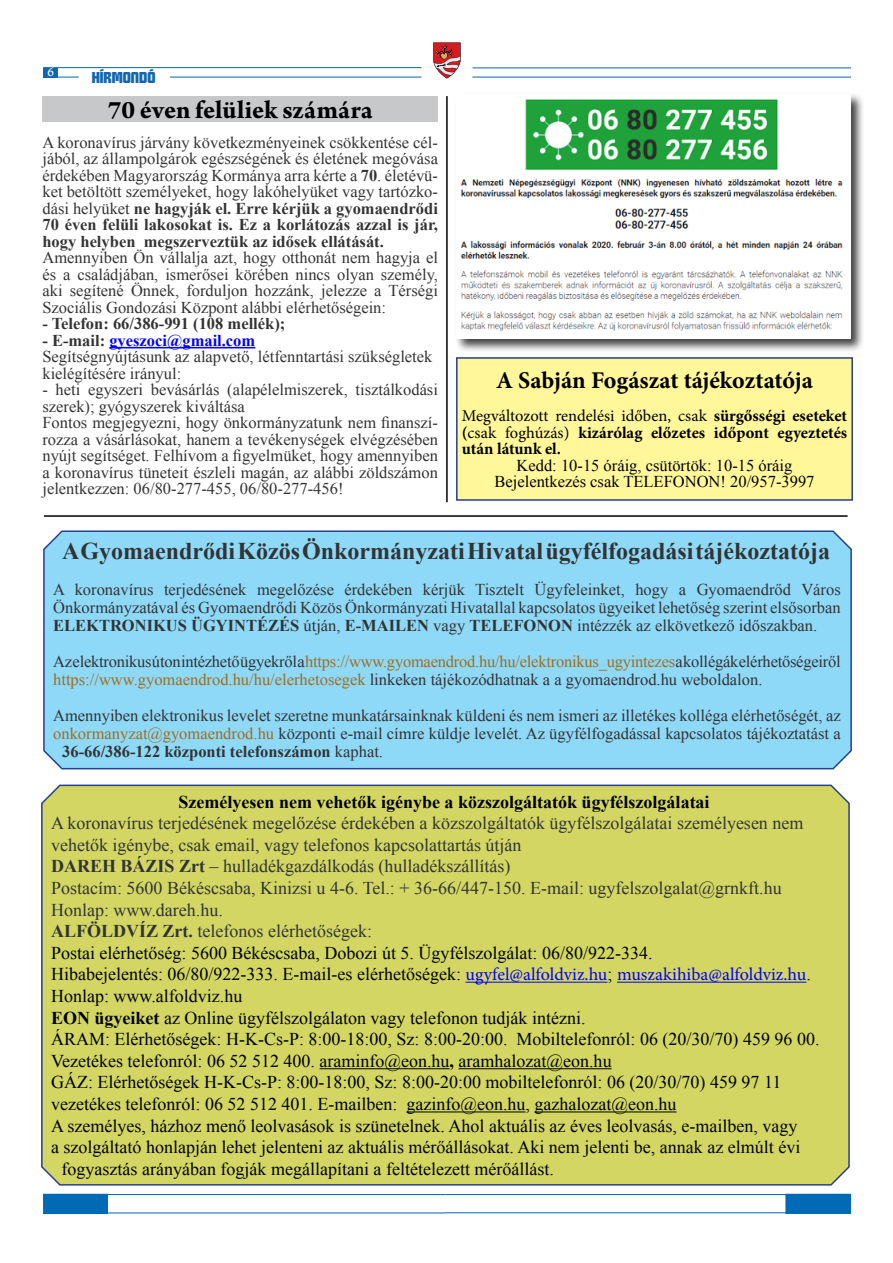
<style>
.page{position:relative;width:893px;height:1263px;background:#fff}
.page>*{position:absolute;margin:0;border:0;box-sizing:border-box;transform-origin:0 0}
.t1{font:700 27px "Arno Pro";color:#000}
.t2{font:700 24px "Times New Roman";color:#333}
.t3{font:700 24px "Minion Pro";color:#000}
.t4{font:18px "Times New Roman";color:#000}
.t5{font:18px "Times New Roman";color:#333}
.t6{font:700 18px "Times New Roman";color:#000}
.t7{font:16.5px/16.5px "Times New Roman";color:#333;text-align:justify}
.t8{font:700 16.5px/16.5px "Minion Pro";color:#000;text-align:justify}
.t9{font:16.5px/16.5px "Times New Roman";color:#000;text-align:center}
.t10{font:700 16.5px "Times New Roman";color:#333}
.t11{font:15.6px "First Prize Bold Upright";color:#1367b1}
.t12{font:13.5px "Arno Pro Sm Text";color:#fff}
.s1{font-weight:700}
.s2{font-weight:700;color:#00f}
.s3{font-weight:400}
.s4{color:#a06e1e}
.s5{font-family:"Minion Pro";color:#00f}
</style>
<div class="page">
<hr style="left:43px;top:67px;width:378px;height:1px;background:#1066b1">
<svg style="left:58px;top:77px;width:21px;height:1px"></svg>
<hr style="left:170px;top:77px;width:251px;height:1px;background:#1066b1">
<hr style="left:472px;top:67px;width:378px;height:1px;background:#1066b1">
<hr style="left:472px;top:77px;width:378px;height:1px;background:#1066b1">
<div style="left:43px;top:68px;width:15px;height:10px;background:#1066b1"></div>
<svg style="left:433px;top:43px;width:28px;height:36px"></svg>
<hr style="left:43px;top:1194px;width:403px;height:1px;background:#006ab5">
<hr style="left:43px;top:1212px;width:403px;height:1px;background:#006ab5">
<div style="left:44px;top:1194px;width:63px;height:19px;background:#006ab5"></div>
<div style="left:43px;top:1194px;width:65px;height:20px;border:1px solid #006ab5"></div>
<hr style="left:446px;top:1194px;width:404px;height:1px;background:#006ab5">
<hr style="left:446px;top:1212px;width:404px;height:1px;background:#006ab5">
<div style="left:786px;top:1194px;width:64px;height:19px;background:#006ab5"></div>
<hr style="left:109px;top:347px;width:146px;height:1px;background:#00f">
<div style="left:43px;top:97px;width:395px;height:25px;background:#c7c8ca"></div>
<hr style="left:44px;top:515px;width:804px;height:2px;background:#000">
<div style="left:43px;top:530px;width:809px;height:240px;background:#8ed8f8"></div>
<div style="left:41px;top:784px;width:809px;height:402px;background:#d3d663"></div>
<div style="left:454px;top:92px;width:410px;height:261px;background:#000;opacity:.75"></div>
<img style="left:456px;top:95px;width:394px;height:244px">
<div style="left:457px;top:358px;width:395px;height:142px;background:#fff799"></div>
<div style="left:456px;top:357px;width:397px;height:144px;border:2px solid #25408f"></div>
<hr style="left:446px;top:96px;width:2px;height:406px;background:#000">
<p class="t12" style="left:48px;top:65px;width:8px">6</p>
<p class="t11" style="left:92px;top:66px;width:65px">HÍRMONDÓ</p>
<h1 class="t1" style="left:108px;top:95px;width:266px">70 éven felüliek számára</h1>
<p class="t7" style="left:42px;top:134px;width:397px">A koronavírus járvány következményeinek csökkentése cél&shy;jából, az állampolgárok egészségének és életének megóvása érdekében Magyarország Kormánya arra kérte a <span class="s1">70</span>. életévü&shy;ket betöltött személyeket, hogy lakóhelyüket vagy tartózko&shy;dási helyüket <span class="s1">ne hagyják el. Erre kérjük a gyomaendrődi 70 éven felüli lakosokat is. Ez a korlátozás azzal is jár, hogy helyben megszerveztük az idősek ellátását.</span></p>
<p class="t7" style="left:42px;top:249px;width:397px">Amennyiben Ön vállalja azt, hogy otthonát nem hagyja el és a családjában, ismerősei körében nincs olyan személy, aki segítené Önnek, forduljon hozzánk, jelezze a Térségi Szociális Gondozási Központ alábbi elérhetőségein:</p>
<p class="t10" style="left:42px;top:312px;width:244px">- Telefon: 66/386-991 (108 mellék);</p>
<p class="t7" style="left:42px;top:332px;width:391px;text-align:left"><span class="s1">- E-mail:</span> <span class="s2">gyeszoci@gmail.com<br></span>Segítségnyújtásunk az alapvető, létfenntartási szükségletek kielégítésére irányul:</p>
<p class="t7" style="left:42px;top:381px;width:397px;text-align:left">- heti egyszeri bevásárlás (alapélelmiszerek, tisztálkodási szerek); gyógyszerek kiváltása<br>Fontos megjegyezni, hogy önkormányzatunk nem finanszí&shy;rozza a vásárlásokat, hanem a tevékenységek elvégzésében nyújt segítséget. Felhívom a figyelmüket, hogy amennyiben a koronavírus tüneteit észleli magán, az alábbi zöldszámon jelentkezzen: 06/80-277-455, 06/80-277-456!</p>
<h2 class="t3" style="left:496px;top:364px;width:318px">A Sabján Fogászat tájékoztatója</h2>
<p class="t8" style="left:462px;top:407px;width:387px"><span class="s3">Megváltozott rendelési időben, csak</span> sürgősségi eseteket (<span class="s3">csak foghúzás)</span> kizárólag előzetes időpont egyeztetés után látunk el.</p>
<p class="t9" style="left:494px;top:457px;width:321px">Kedd: 10-15 óráig, csütörtök: 10-15 óráig<br>Bejelentkezés csak TELEFONON! 20/957-3997</p>
<h2 class="t2" style="left:62px;top:534px;width:770px">A Gyomaendrődi Közös Önkormányzati Hivatal ügyfélfogadási tájékoztatója</h2>
<p class="t7" style="left:53px;top:580px;width:789px;line-height:18px">A koronavírus terjedésének megelőzése érdekében kérjük Tisztelt Ügyfeleinket, hogy a Gyomaendrőd Város Önkormányzatával és Gyomaendrődi Közös Önkormányzati Hivatallal kapcsolatos ügyeiket lehetőség szerint elsősorban <span class="s1">ELEKTRONIKUS ÜGYINTÉZÉS</span> útján, <span class="s1">E-MAILEN</span> vagy <span class="s1">TELEFONON</span> intézzék az elkövetkező időszakban.</p>
<p class="t7" style="left:53px;top:652px;width:789px;line-height:18px">Az elektronikus úton intézhető ügyekről a <span class="s4">https://www.gyomaendrod.hu/hu/elektronikus_ugyintezes</span> a kollégák elérhetőségeiről <span class="s4">https://www.gyomaendrod.hu/hu/elerhetosegek</span> linkeken tájékozódhatnak a a gyomaendrod.hu weboldalon.</p>
<p class="t7" style="left:53px;top:707px;width:789px">Amennyiben elektronikus levelet szeretne munkatársainknak küldeni és nem ismeri az illetékes kolléga elérhetőségét, az</p>
<p class="t7" style="left:53px;top:725px;width:789px"><span class="s4">onkormanyzat@gyomaendrod.hu</span> központi e-mail címre küldje levelét. Az ügyfélfogadással kapcsolatos tájékoztatást a</p>
<p class="t10" style="left:62px;top:740px;width:322px">36-66/386-122 központi telefonszámon <span class="s3">kaphat.</span></p>
<p class="t6" style="left:179px;top:789px;width:532px">Személyesen nem vehetők igénybe a közszolgáltatók ügyfélszolgálatai</p>
<p class="t5" style="left:51px;top:811px;width:754px">A koronavírus terjedésének megelőzése érdekében a közszolgáltatók ügyfélszolgálatai személyesen nem</p>
<p class="t5" style="left:51px;top:833px;width:472px">vehetők igénybe, csak email, vagy telefonos kapcsolattartás útján</p>
<p class="t5" style="left:51px;top:854px;width:461px"><span class="s1">DAREH BÁZIS Zrt</span> – hulladékgazdálkodás (hulladékszállítás)</p>
<p class="t5" style="left:51px;top:876px;width:732px">Postacím: 5600 Békéscsaba, Kinizsi u 4-6. Tel.: + 36-66/447-150. E-mail: ugyfelszolgalat@grnkft.hu</p>
<p class="t5" style="left:51px;top:897px;width:173px">Honlap: www.dareh.hu.</p>
<p class="t5" style="left:51px;top:919px;width:322px"><span class="s1">ALFÖLDVÍZ Zrt.</span> telefonos elérhetőségek:</p>
<p class="t4" style="left:51px;top:941px;width:603px">Postai elérhetőség: 5600 Békéscsaba, Dobozi út 5. Ügyfélszolgálat: 06/80/922-334.</p>
<p class="t4" style="left:51px;top:962px;width:761px">Hibabejelentés: 06/80/922-333. E-mail-es elérhetőségek: <span class="s5">ugyfel@alfoldviz.hu</span>; <span class="s5">muszakihiba@alfoldviz.hu</span>.</p>
<p class="t4" style="left:51px;top:984px;width:193px">Honlap: www.alfoldviz.hu</p>
<p class="t4" style="left:51px;top:1005px;width:536px"><span class="s1">EON ügyeiket</span> az Online ügyfélszolgálaton vagy telefonon tudják intézni.</p>
<p class="t4" style="left:51px;top:1027px;width:770px">ÁRAM: Elérhetőségek: H-K-Cs-P: 8:00-18:00, Sz: 8:00-20:00. Mobiltelefonról: 06 (20/30/70) 459 96 00.</p>
<p class="t4" style="left:51px;top:1049px;width:562px">Vezetékes telefonról: 06 52 512 400. araminfo@eon.hu<span class="s1">,</span> aramhalozat@eon.hu</p>
<p class="t4" style="left:51px;top:1070px;width:732px">GÁZ: Elérhetőségek H-K-Cs-P: 8:00-18:00, Sz: 8:00-20:00 mobiltelefonról: 06 (20/30/70) 459 97 11</p>
<p class="t4" style="left:51px;top:1092px;width:627px">vezetékes telefonról: 06 52 512 401. E-mailben: gazinfo@eon.hu, gazhalozat@eon.hu</p>
<p class="t4" style="left:51px;top:1113px;width:748px">A személyes, házhoz menő leolvasások is szünetelnek. Ahol aktuális az éves leolvasás, e-mailben, vagy</p>
<p class="t4" style="left:51px;top:1135px;width:751px">a szolgáltató honlapján lehet jelenteni az aktuális mérőállásokat. Aki nem jelenti be, annak az elmúlt évi</p>
<p class="t4" style="left:62px;top:1157px;width:494px">fogyasztás arányában fogják megállapítani a feltételezett mérőállást.</p>
</div>
